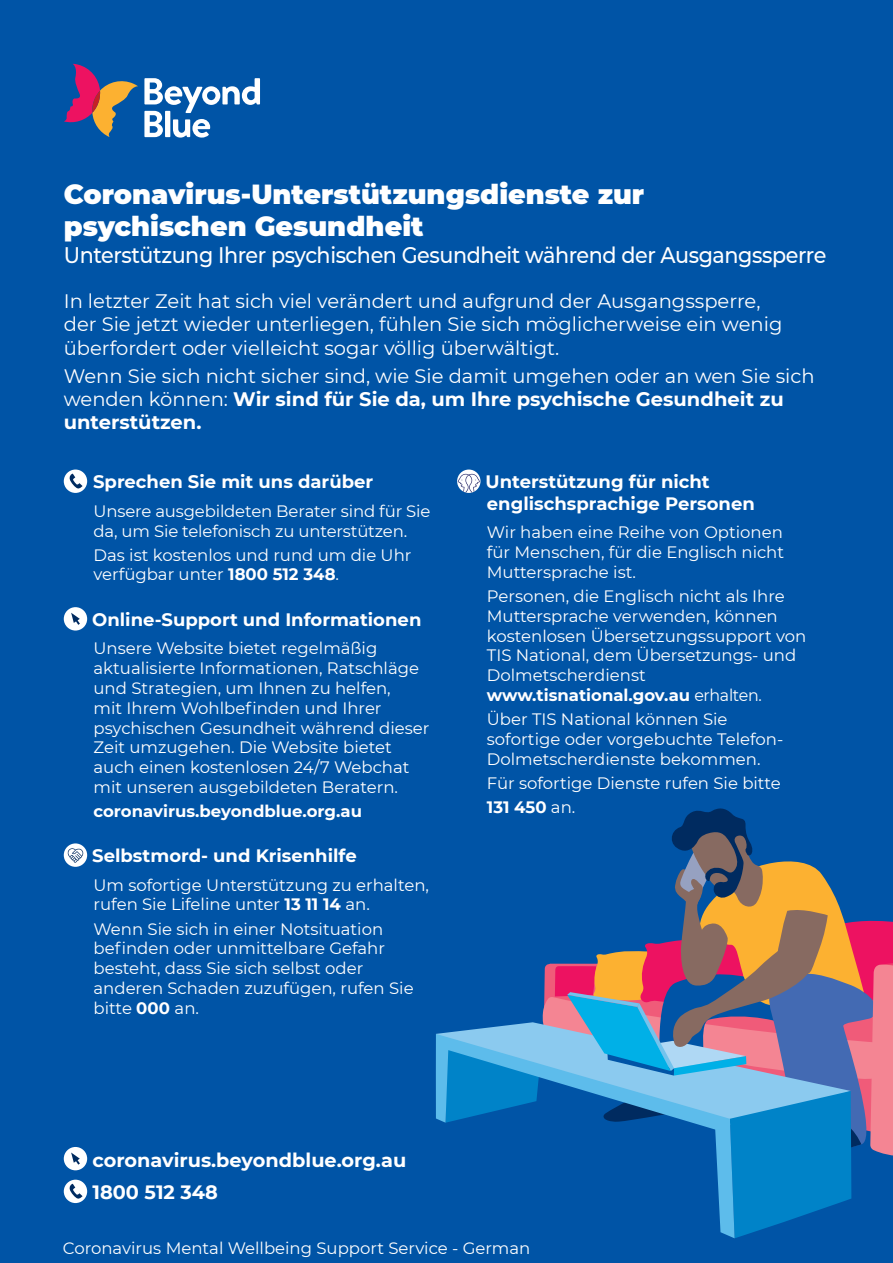
<style>
.page{position:relative;width:893px;height:1263px;background:#0054a6}
.page>*{position:absolute;margin:0;border:0;box-sizing:border-box;transform-origin:0 0}
.t1{font:900 27px/32.4px "Montserrat";color:#fff}
.t2{font:500 22.5px "Montserrat";letter-spacing:-.02em;color:#fff;scale:.92 1}
.t3{font:19.5px/23.4px "Montserrat";color:#fff}
.t4{font:700 19.2px/32.7px "Montserrat";color:#fff}
.t5{font:700 18px/21.6px "Montserrat";color:#fff}
.t6{font:16.5px/19.8px "Montserrat";color:#fff}
.t7{font:700 16.5px "Montserrat";color:#fff}
.s1{font-weight:700}
</style>
<div class="page">
<svg style="left:436px;top:808px;width:457px;height:430px"></svg>
<div style="left:64px;top:1147px;width:23px;height:23px;background:#fff;border-radius:50%"></div>
<svg style="left:71px;top:1152px;width:9px;height:12px"></svg>
<div style="left:64px;top:1180px;width:23px;height:23px;background:#fff;border-radius:50%"></div>
<svg style="left:69px;top:1184px;width:14px;height:15px"></svg>
<svg style="left:64px;top:64px;width:74px;height:73px"></svg>
<svg style="left:144px;top:78px;width:116px;height:60px"></svg>
<svg style="left:457px;top:469px;width:23px;height:24px"></svg>
<svg style="left:458px;top:474px;width:22px;height:19px"></svg>
<div style="left:64px;top:469px;width:23px;height:24px;background:#fff;border-radius:50%"></div>
<svg style="left:69px;top:474px;width:14px;height:15px"></svg>
<div style="left:64px;top:607px;width:23px;height:23px;background:#fff;border-radius:50%"></div>
<svg style="left:71px;top:613px;width:9px;height:12px"></svg>
<div style="left:64px;top:843px;width:23px;height:24px;background:#fff;border-radius:50%"></div>
<svg style="left:68px;top:848px;width:15px;height:15px"></svg>
<h1 class="t1" style="left:64px;top:176px;width:582px">Coronavirus-Unterstützungsdienste zur psychischen Gesundheit</h1>
<h2 class="t2" style="left:64px;top:240px;width:830px">Unterstützung Ihrer psychischen Gesundheit während der Ausgangssperre</h2>
<p class="t3" style="left:64px;top:289px;width:720px">In letzter Zeit hat sich viel verändert und aufgrund der Ausgangssperre, der Sie jetzt wieder unterliegen, fühlen Sie sich möglicherweise ein wenig überfordert oder vielleicht sogar völlig überwältigt.</p>
<p class="t3" style="left:64px;top:363px;width:752px">Wenn Sie sich nicht sicher sind, wie Sie damit umgehen oder an wen Sie sich wenden können: <span class="s1">Wir sind für Sie da, um Ihre psychische Gesundheit zu unterstützen.</span></p>
<p class="t5" style="left:93px;top:470px;width:282px">Sprechen Sie mit uns darüber</p>
<p class="t6" style="left:94px;top:500px;width:338px">Unsere ausgebildeten Berater sind für Sie da, um Sie telefonisch zu unterstützen.</p>
<p class="t6" style="left:94px;top:544px;width:319px">Das ist kostenlos und rund um die Uhr verfügbar unter <span class="s1">1800 512 348</span>.</p>
<p class="t5" style="left:92px;top:608px;width:331px">Online-Support und Informationen</p>
<p class="t6" style="left:94px;top:638px;width:337px">Unsere Website bietet regelmäßig aktualisierte Informationen, Ratschläge und Strategien, um Ihnen zu helfen,<br>mit Ihrem Wohlbefinden und Ihrer psychischen Gesundheit während dieser Zeit umzugehen. Die Website bietet auch einen kostenlosen 24/7 Webchat mit unseren ausgebildeten Beratern.</p>
<p class="t7" style="left:94px;top:799px;width:270px">coronavirus.beyondblue.org.au</p>
<p class="t5" style="left:92px;top:844px;width:266px">Selbstmord- und Krisenhilfe</p>
<p class="t6" style="left:94px;top:874px;width:337px">Um sofortige Unterstützung zu erhalten, rufen Sie Lifeline unter <span class="s1">13 11 14</span> an.</p>
<p class="t6" style="left:94px;top:918px;width:322px">Wenn Sie sich in einer Notsituation befinden oder unmittelbare Gefahr besteht, dass Sie sich selbst oder anderen Schaden zuzufügen, rufen Sie bitte <span class="s1">000</span> an.</p>
<p class="t4" style="left:92px;top:1142px;width:315px">coronavirus.beyondblue.org.au<br>1800 512 348</p>
<p class="t5" style="left:486px;top:470px;width:271px">Unterstützung für nicht englischsprachige Personen</p>
<p class="t6" style="left:487px;top:522px;width:299px;text-align:justify">Wir haben eine Reihe von Optionen für Menschen, für die Englisch nicht Muttersprache ist.</p>
<p class="t6" style="left:487px;top:586px;width:321px">Personen, die Englisch nicht als Ihre Muttersprache verwenden, können kostenlosen Übersetzungssupport von TIS National, dem Übersetzungs- und Dolmetscherdienst <span class="s1">www.tisnational.gov.au</span> erhalten.</p>
<p class="t6" style="left:487px;top:709px;width:298px">Über TIS National können Sie sofortige oder vorgebuchte Telefon-<br>Dolmetscherdienste bekommen.</p>
<p class="t6" style="left:487px;top:770px;width:295px;line-height:24px">Für sofortige Dienste rufen Sie bitte<br><span class="s1">131 450</span> an.</p>
<p class="t6" style="left:63px;top:1238px;width:469px">Coronavirus Mental Wellbeing Support Service - German</p>
</div>
